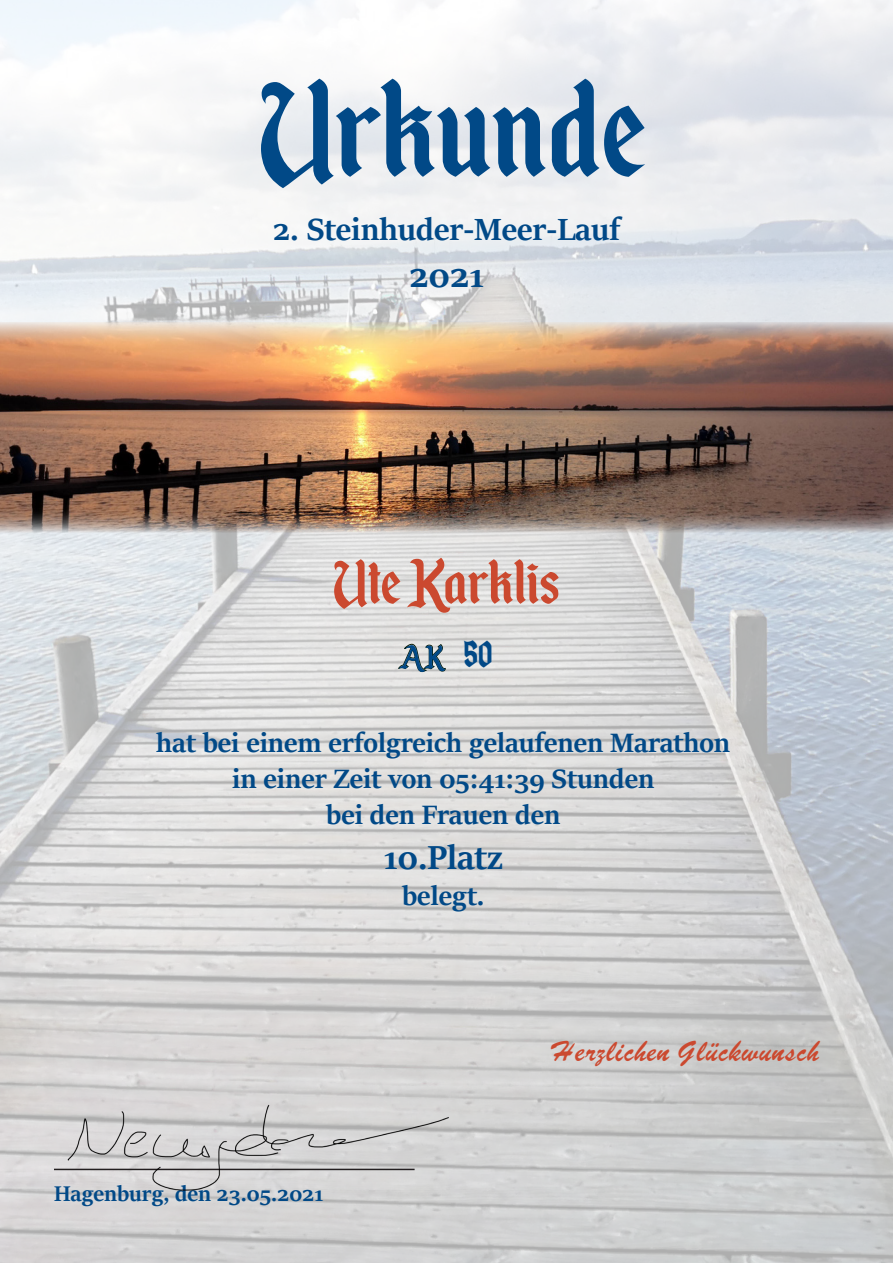
<style>
.page{position:relative;width:893px;height:1263px;background:#fff}
.page>*{position:absolute;margin:0;border:0;box-sizing:border-box;transform-origin:0 0}
.t1{font:165px "Enchanted Land";color:#014987}
.t2{font:75px "Enchanted Land";color:#cb492f}
.t3{font:700 39px "Sitka Banner";color:#014987}
.t4{font:700 37.5px "Sitka Banner";color:#014987}
.t5{font:36px "Enchanted Land";color:#014987}
.t6{font:700 34.5px "Sitka Banner";color:#014987}
.t7{font:700 30px "Sitka Banner";color:#014987}
.t8{font:25.5px "Brussels";color:#cb492f}
.t9{font:700 24px "Sitka Banner";color:#014987}
.s1{font-size:45px}
</style>
<div class="page">
<img style="left:0;top:0;width:893px;height:1263px">
<svg style="left:397px;top:644px;width:49px;height:28px"></svg>
<img style="left:18px;top:904px;width:456px;height:322px">
<img style="left:0;top:322px;width:893px;height:210px">
<p class="t1" style="left:259px;top:35px;width:389px">Urkunde</p>
<p class="t6" style="left:273px;top:204px;width:349px">2. Steinhuder-Meer-Lauf</p>
<p class="t3" style="left:409px;top:247px;width:77px">2021</p>
<p class="t2" style="left:333px;top:539px;width:228px">Ute Karklis</p>
<p class="t5" style="left:400px;top:636px;width:95px">AK <span class="s1">50</span></p>
<p class="t7" style="left:156px;top:721px;width:575px">hat bei einem erfolgreich gelaufenen Marathon</p>
<p class="t7" style="left:232px;top:757px;width:424px">in einer Zeit von 05:41:39 Stunden</p>
<p class="t7" style="left:326px;top:793px;width:236px">bei den Frauen den</p>
<p class="t4" style="left:384px;top:830px;width:120px">10.Platz</p>
<p class="t7" style="left:402px;top:874px;width:84px">belegt.</p>
<p class="t9" style="left:54px;top:1176px;width:271px">Hagenburg, den 23.05.2021</p>
<p class="t8" style="left:551px;top:1031px;width:270px">Herzlichen Glückwunsch</p>
</div>
